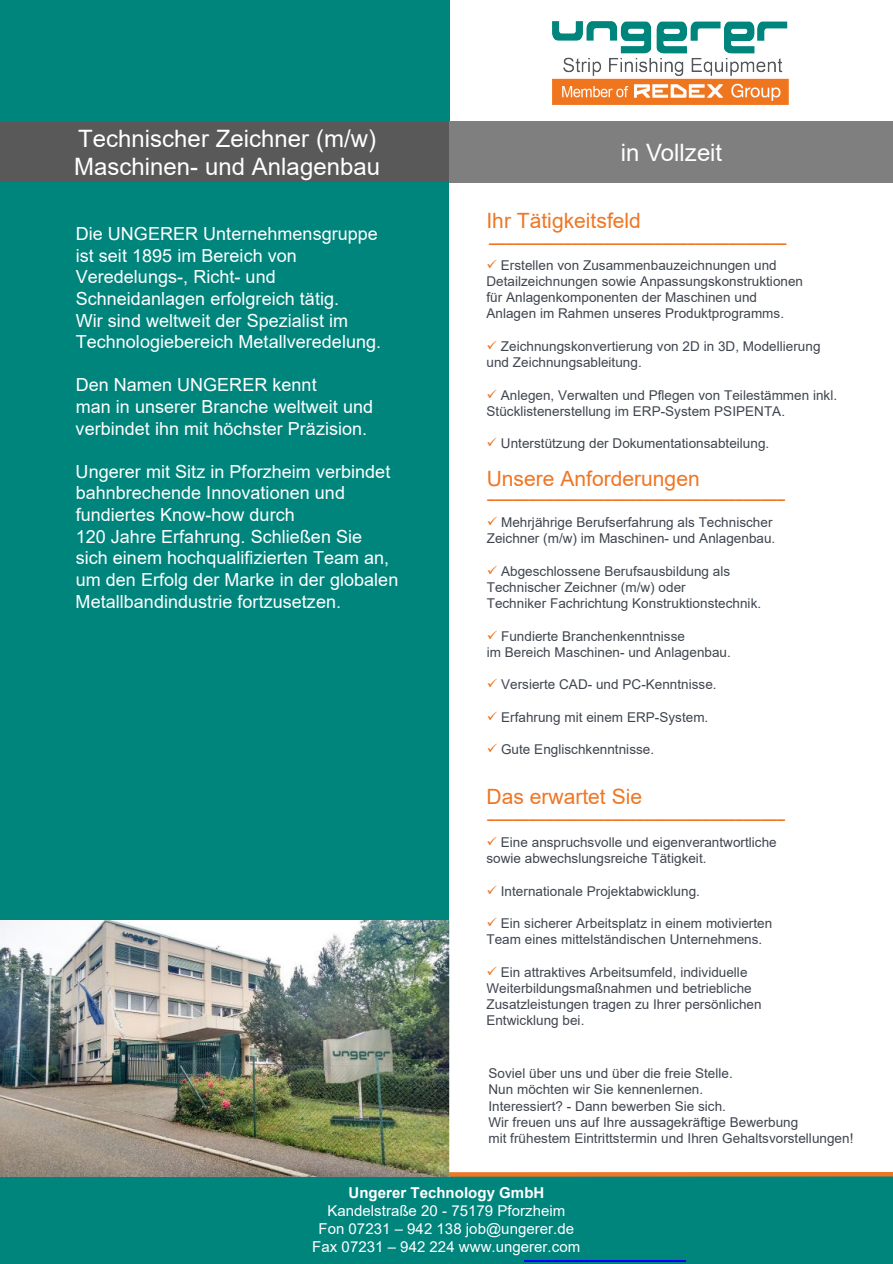
<style>
.page{position:relative;width:893px;height:1264px;background:#fff}
.page>*{position:absolute;margin:0;border:0;box-sizing:border-box;transform-origin:0 0}
.t1{font:24px/28.8px "Arial";color:#fff}
.t2{font:21px "Arial";color:#ef7624}
.t3{font:18px/21.6px "Arial";color:#fff}
.t4{font:700 15px "Arial";color:#ef7624}
.t5{font:15px/18px "Arial";color:#fff;text-align:center}
.t6{font:700 15px "Arial";letter-spacing:.005em;color:#fff}
.t7{font:13.5px/16.2px "Arial";color:#3f454f}
.s1{color:#ef7624}
</style>
<div class="page">
<div style="left:0;top:121px;width:449px;height:62px;background:#595959"></div>
<div style="left:0;top:0;width:449px;height:121px;background:#00857d"></div>
<div style="left:450px;top:121px;width:443px;height:62px;background:#7f7f7f"></div>
<div style="left:0;top:1174px;width:893px;height:89px;background:#00857d"></div>
<div style="left:1px;top:183px;width:448px;height:763px;background:#00857d"></div>
<hr style="left:524px;top:1259px;width:162px;height:1px;background:#00f">
<img style="left:552px;top:21px;width:237px;height:83px">
<img style="left:0;top:920px;width:449px;height:255px">
<svg style="left:449px;top:1171px;width:444px;height:5px;fill:#ef7624"></svg>
<h1 class="t1" style="left:74px;top:124px;width:308px">Technischer Zeichner (m/w)<br>Maschinen- und Anlagenbau</h1>
<h3 class="t3" style="left:76px;top:223px;width:307px">Die UNGERER Unternehmensgruppe ist seit 1895 im Bereich von Veredelungs-, Richt- und Schneidanlagen erfolgreich tätig.<br>Wir sind weltweit der Spezialist im Technologiebereich Metallveredelung.</h3>
<h3 class="t3" style="left:76px;top:374px;width:299px">Den Namen UNGERER kennt<br>man in unserer Branche weltweit und verbindet ihn mit höchster Präzision.</h3>
<p class="t3" style="left:76px;top:460px;width:324px">Ungerer mit Sitz in Pforzheim verbindet bahnbrechende Innovationen und fundiertes Know-how durch<br>120 Jahre Erfahrung. Schließen Sie sich einem hochqualifizierten Team an, um den Erfolg der Marke in der globalen Metallbandindustrie fortzusetzen.</p>
<h1 class="t1" style="left:621px;top:138px;width:103px">in Vollzeit</h1>
<h2 class="t2" style="left:486px;top:206px;width:156px">Ihr Tätigkeitsfeld</h2>
<p class="t7" style="left:486px;top:257px;width:318px"><span class="s1">✓</span> Erstellen von Zusammenbauzeichnungen und Detailzeichnungen sowie Anpassungskonstruktionen für Anlagenkomponenten der Maschinen und Anlagen im Rahmen unseres Produktprogramms.</p>
<p class="t7" style="left:486px;top:338px;width:336px"><span class="s1">✓</span> Zeichnungskonvertierung von 2D in 3D, Modellierung und Zeichnungsableitung.</p>
<p class="t7" style="left:486px;top:386px;width:352px"><span class="s1">✓</span> Anlegen, Verwalten und Pflegen von Teilestämmen inkl.<br>Stücklistenerstellung im ERP-System PSIPENTA.</p>
<p class="t7" style="left:487px;top:435px;width:284px"><span class="s1">✓</span> Unterstützung der Dokumentationsabteilung.</p>
<h2 class="t2" style="left:487px;top:463px;width:215px">Unsere Anforderungen</h2>
<p class="t7" style="left:487px;top:514px;width:290px"><span class="s1">✓</span> Mehrjährige Berufserfahrung als Technischer<br>Zeichner (m/w) im Maschinen- und Anlagenbau.</p>
<p class="t7" style="left:487px;top:562px;width:276px"><span class="s1">✓</span> Abgeschlossene Berufsausbildung als<br>Technischer Zeichner (m/w) oder<br>Techniker Fachrichtung Konstruktionstechnik.</p>
<p class="t7" style="left:487px;top:627px;width:246px"><span class="s1">✓</span> Fundierte Branchenkenntnisse<br>im Bereich Maschinen- und Anlagenbau.</p>
<p class="t7" style="left:487px;top:676px;width:231px"><span class="s1">✓</span> Versierte CAD- und PC-Kenntnisse.</p>
<p class="t7" style="left:487px;top:708px;width:223px"><span class="s1">✓</span> Erfahrung mit einem ERP-System.</p>
<p class="t7" style="left:487px;top:741px;width:169px"><span class="s1">✓</span> Gute Englischkenntnisse.</p>
<p class="t4" style="left:489px;top:226px;width:299px">____________________________________</p>
<p class="t4" style="left:488px;top:482px;width:299px">____________________________________</p>
<h2 class="t2" style="left:486px;top:781px;width:157px">Das erwartet Sie</h2>
<p class="t4" style="left:488px;top:801px;width:299px">____________________________________</p>
<p class="t7" style="left:486px;top:833px;width:292px"><span class="s1">✓</span> Eine anspruchsvolle und eigenverantwortliche sowie abwechslungsreiche Tätigkeit.</p>
<p class="t7" style="left:486px;top:882px;width:215px"><span class="s1">✓</span> Internationale Projektabwicklung.</p>
<p class="t7" style="left:486px;top:914px;width:287px"><span class="s1">✓</span> Ein sicherer Arbeitsplatz in einem motivierten<br>Team eines mittelständischen Unternehmens.</p>
<p class="t7" style="left:486px;top:963px;width:277px"><span class="s1">✓</span> Ein attraktives Arbeitsumfeld, individuelle Weiterbildungsmaßnahmen und betriebliche Zusatzleistungen tragen zu Ihrer persönlichen Entwicklung bei.</p>
<p class="t7" style="left:488px;top:1064px;width:366px">Soviel über uns und über die freie Stelle.<br>Nun möchten wir Sie kennenlernen.<br>Interessiert? - Dann bewerben Sie sich.<br>Wir freuen uns auf Ihre aussagekräftige Bewerbung<br>mit frühestem Eintrittstermin und Ihren Gehaltsvorstellungen!</p>
<p class="t6" style="left:348px;top:1182px;width:197px">Ungerer Technology GmbH</p>
<p class="t5" style="left:312px;top:1201px;width:269px">Kandelstraße 20 - 75179 Pforzheim<br>Fon 07231 – 942 138 job@ungerer.de<br>Fax 07231 – 942 224 www.ungerer.com</p>
</div>
